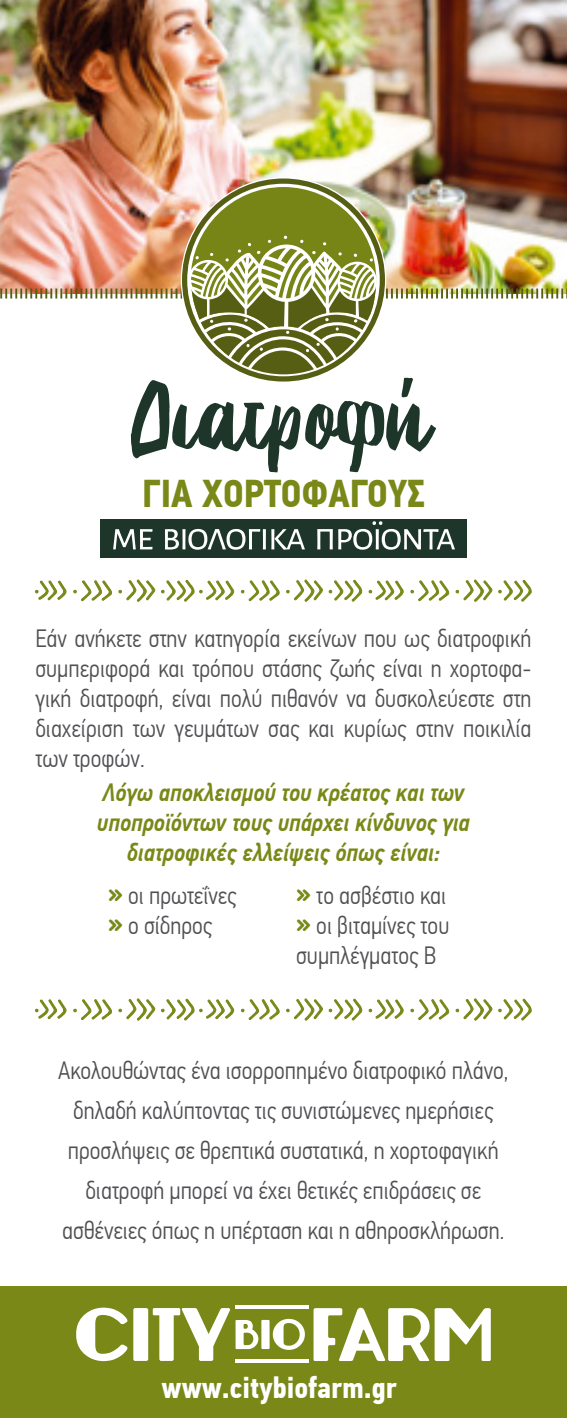
<style>
.page{position:relative;width:567px;height:1418px;background:#fff}
.page>*{position:absolute;margin:0;border:0;box-sizing:border-box;transform-origin:0 0}
.t1{font:700 38.75px "PF Din Text Cond Pro";color:#798817}
.t2{font:700 30px "PF Din Text Cond Pro";color:#fff}
.t3{font:300 25px/30px "PF Din Text Cond Pro";color:#504f53}
.t4{font:italic 500 25px/30px "PF Din Text Cond Pro";color:#798817;text-align:center}
.s1{font-family:"Aka Acid Odin";font-weight:700;color:#798817}
</style>
<div class="page">
<div style="left:0;top:1286px;width:567px;height:131px;background:#798817"></div>
<svg style="left:76px;top:1307px;width:51px;height:53px"></svg>
<div style="left:133px;top:1307px;width:15px;height:53px;background:#fff;border-radius:2px"></div>
<svg style="left:153px;top:1308px;width:77px;height:52px"></svg>
<svg style="left:236px;top:1320px;width:22px;height:28px"></svg>
<div style="left:261px;top:1319px;width:9px;height:29px;background:#fff"></div>
<svg style="left:273px;top:1318px;width:32px;height:31px"></svg>
<svg style="left:313px;top:1307px;width:178px;height:53px"></svg>
<hr style="left:235px;top:1305px;width:73px;height:3px;background:#fff">
<hr style="left:235px;top:1359px;width:73px;height:3px;background:#fff">
<div style="left:100px;top:519px;width:367px;height:38px;background:#1e3629"></div>
<svg style="left:113px;top:521px;width:342px;height:29px"></svg>
<img style="left:0;top:0;width:567px;height:187px">
<svg style="left:182px;top:178px;width:203px;height:9px"></svg>
<img style="left:0;top:187px;width:567px;height:285px">
<svg style="left:35px;top:580px;width:31px;height:20px"></svg>
<svg style="left:73px;top:579px;width:161px;height:23px"></svg>
<svg style="left:240px;top:580px;width:40px;height:22px"></svg>
<svg style="left:286px;top:579px;width:76px;height:23px"></svg>
<svg style="left:368px;top:580px;width:35px;height:20px"></svg>
<svg style="left:410px;top:579px;width:122px;height:23px"></svg>
<svg style="left:35px;top:999px;width:31px;height:20px"></svg>
<svg style="left:73px;top:998px;width:161px;height:23px"></svg>
<svg style="left:240px;top:999px;width:40px;height:21px"></svg>
<svg style="left:286px;top:998px;width:76px;height:22px"></svg>
<svg style="left:368px;top:999px;width:35px;height:20px"></svg>
<svg style="left:410px;top:998px;width:122px;height:23px"></svg>
<h1 class="t1" style="left:142px;top:470px;width:284px">ΓΙΑ ΧΟΡΤΟΦΑΓΟΥΣ</h1>
<p class="t3" style="left:35px;top:623px;width:498px;text-align:justify">Εάν ανήκετε στην κατηγορία εκείνων που ως διατροφική συμπεριφορά και τρόπου στάσης ζωής είναι η χορτοφα&shy;γική διατροφή, είναι πολύ πιθανόν να δυσκολεύεστε στη διαχείριση των γευμάτων σας και κυρίως στην ποικιλία των τροφών.</p>
<p class="t4" style="left:97px;top:777px;width:374px">Λόγω αποκλεισμού του κρέατος και των υποπροϊόντων τους υπάρχει κίνδυνος για διατροφικές ελλείψεις όπως είναι:</p>
<p class="t3" style="left:108px;top:880px;width:130px"><span class="s1">»</span> οι πρωτεΐνες <span class="s1">»</span> ο σίδηρος</p>
<p class="t3" style="left:296px;top:880px;width:155px"><span class="s1">»</span> το ασβέστιο και <span class="s1">»</span> οι βιταμίνες του συμπλέγματος Β</p>
<p class="t3" style="left:58px;top:1050px;width:452px;line-height:40px;text-align:center">Ακολουθώντας ένα ισορροπημένο διατροφικό πλάνο, δηλαδή καλύπτοντας τις συνιστώμενες ημερήσιες προσλήψεις σε θρεπτικά συστατικά, η χορτοφαγική διατροφή μπορεί να έχει θετικές επιδράσεις σε ασθένειες όπως η υπέρταση και η αθηροσκλήρωση.</p>
<p class="t2" style="left:162px;top:1369px;width:237px">www.citybiofarm.gr</p>
</div>
